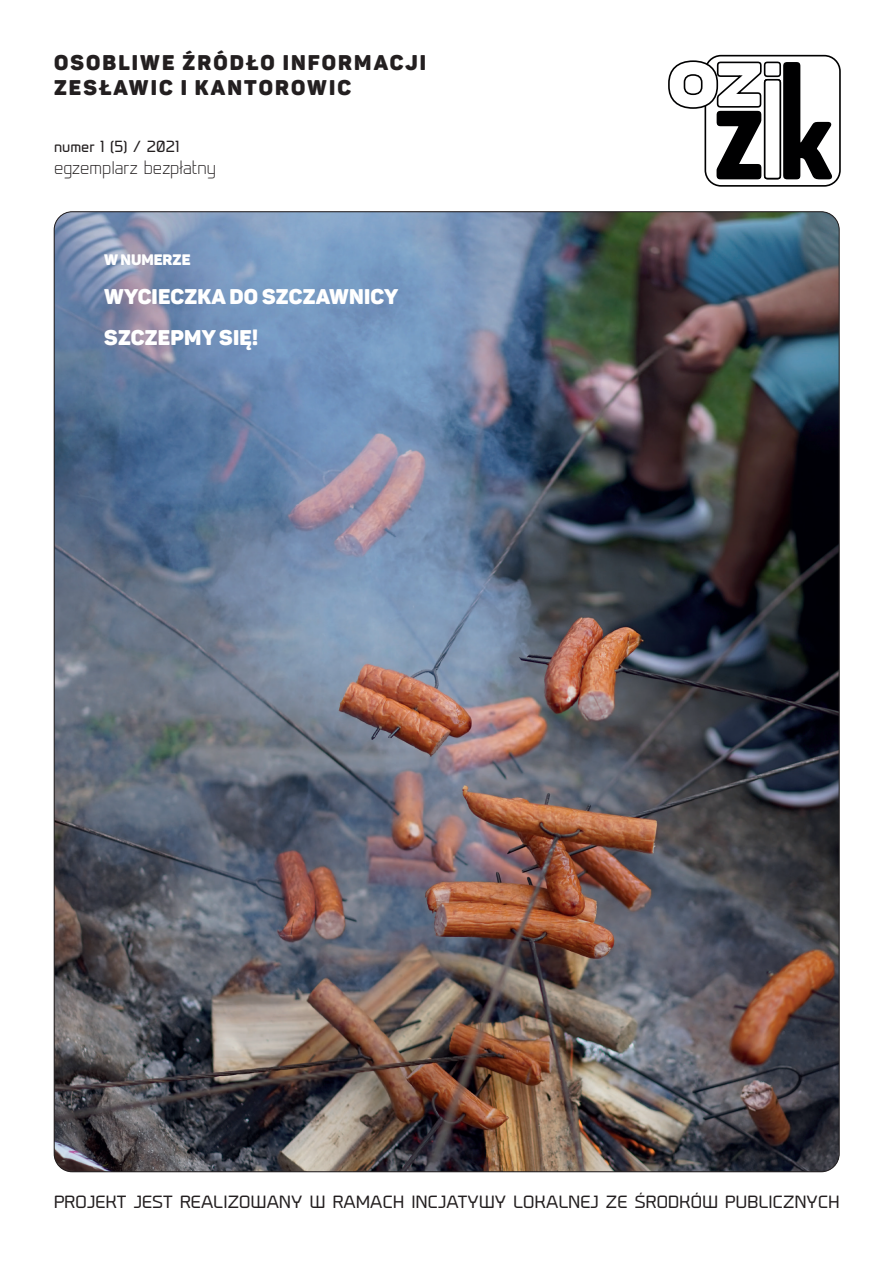
<style>
.page{position:relative;width:893px;height:1263px;background:#fff}
.page>*{position:absolute;margin:0;border:0;box-sizing:border-box;transform-origin:0 0}
.t1{font:21px/25.2px "Panton Black Caps";letter-spacing:.1em;color:#231f20}
.t2{font:21px "Panton Black Caps";letter-spacing:.01em;color:#fff}
.t3{font:300 18px "Prime";color:#231f20}
.t4{font:16.5px "Prime";letter-spacing:.015em;color:#231f20}
.t5{font:15px "Prime";color:#231f20}
.t6{font:15px "Panton Black Caps";color:#fff}
</style>
<div class="page">
<img style="left:54px;top:212px;width:785px;height:960px">
<div style="left:704px;top:55px;width:137px;height:132px;border:2px solid #000001;border-radius:16px"></div>
<svg style="left:668px;top:60px;width:165px;height:120px"></svg>
<div style="left:765px;top:80px;width:15px;height:99px;background:#fff;border-radius:3px"></div>
<div style="left:764px;top:79px;width:17px;height:100px;border:2px solid #000001;border-radius:3px"></div>
<p class="t1" style="left:54px;top:49px;width:374px">OSOBLIWE ŹRÓDŁO INFORMACJI<br>ZESŁAWIC I KANTOROWIC</p>
<p class="t5" style="left:54px;top:137px;width:127px">numer 1 (5) / 2021</p>
<p class="t3" style="left:54px;top:157px;width:164px">egzemplarz bezpłatny</p>
<p class="t6" style="left:104px;top:250px;width:88px">W NUMERZE</p>
<p class="t2" style="left:104px;top:283px;width:295px">WYCIECZKA DO SZCZAWNICY</p>
<p class="t2" style="left:104px;top:324px;width:155px">SZCZEPMY SIĘ!</p>
<p class="t4" style="left:54px;top:1192px;width:787px">PROJEKT JEST REALIZOWANY W RAMACH INCJATYWY LOKALNEJ ZE ŚRODKÓW PUBLICZNYCH</p>
</div>
